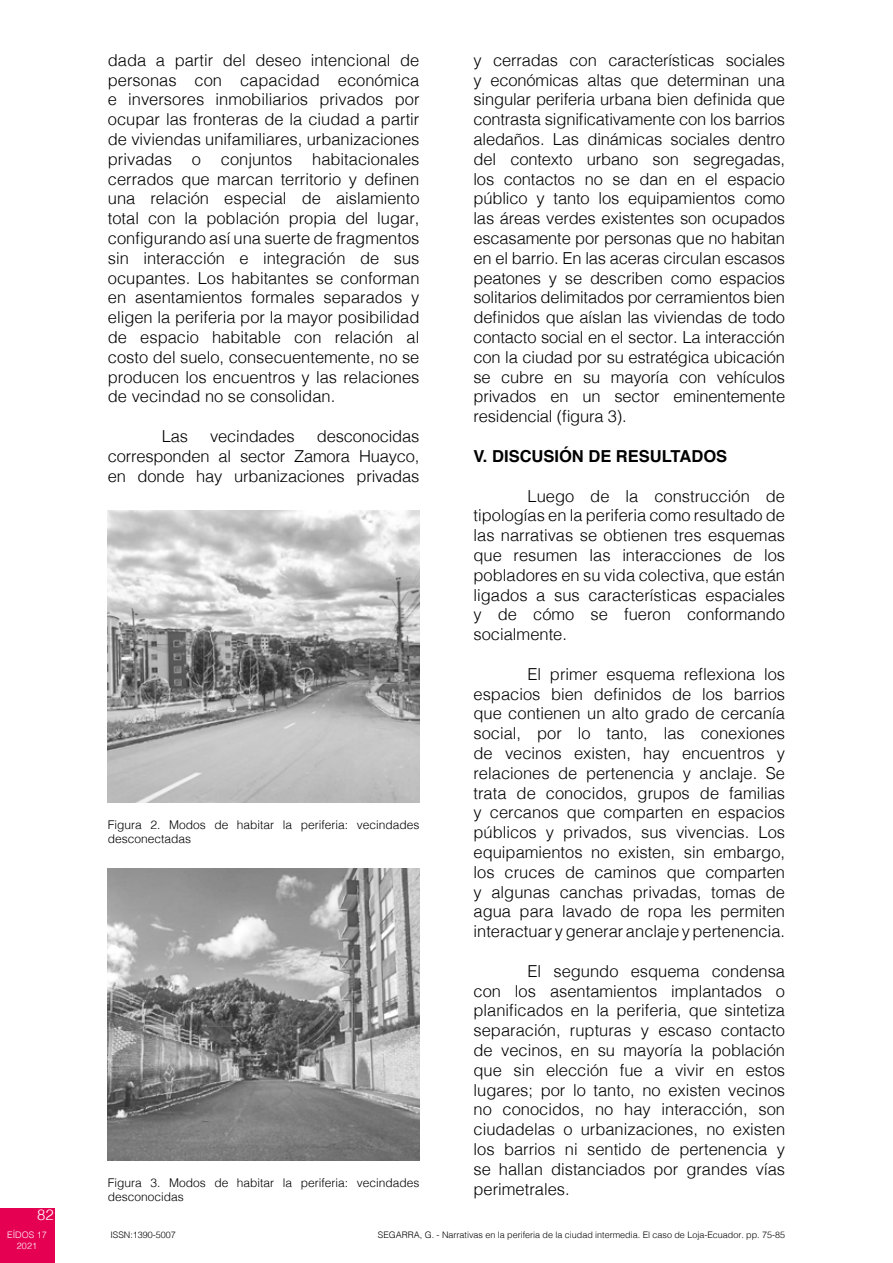
<style>
.page{position:relative;width:893px;height:1263px;background:#fff}
.page>*{position:absolute;margin:0;border:0;box-sizing:border-box;transform-origin:0 0}
.t1{font:300 16.5px/19.8px "Helvetica";color:#000;text-align:justify}
.t2{font:700 16.5px "Helvetica";color:#000}
.t3{font:300 15px "Helvetica";color:#fff}
.t4{font:300 12px/14.4px "Helvetica";color:#000}
.t5{font:300 9px "Helvetica";color:#000}
.t6{font:300 9px/10.8px "Helvetica";color:#fff;text-align:center}
</style>
<div class="page">
<div style="left:0;top:1209px;width:54px;height:54px;background:#e50052"></div>
<img style="left:108px;top:868px;width:311px;height:292px">
<img style="left:108px;top:511px;width:311px;height:292px">
<p class="t3" style="left:37px;top:1202px;width:18px">82</p>
<p class="t6" style="left:7px;top:1229px;width:41px">EÍDOS 17<br>2021</p>
<p class="t1" style="left:108px;top:49px;width:313px">dada a partir del deseo intencional de personas con capacidad económica e inversores inmobiliarios privados por ocupar las fronteras de la ciudad a partir de viviendas unifamiliares, urbanizaciones privadas o conjuntos habitacionales cerrados que marcan territorio y definen una relación especial de aislamiento total con la población propia del lugar, configurando así una suerte de fragmentos sin interacción e integración de sus ocupantes. Los habitantes se conforman en asentamientos formales separados y eligen la periferia por la mayor posibilidad de espacio habitable con relación al costo del suelo, consecuentemente, no se producen los encuentros y las relaciones de vecindad no se consolidan.</p>
<p class="t1" style="left:162px;top:425px;width:28px">Las</p>
<p class="t1" style="left:210px;top:425px;width:86px">vecindades</p>
<p class="t1" style="left:108px;top:425px;width:313px;text-indent:209px">desconocidas corresponden al sector Zamora Huayco, en donde hay urbanizaciones privadas</p>
<p class="t4" style="left:108px;top:816px;width:313px">Figura 2. Modos de habitar la periferia: vecindades desconectadas</p>
<p class="t4" style="left:108px;top:1174px;width:313px">Figura 3. Modos de habitar la periferia: vecindades desconocidas</p>
<p class="t1" style="left:473px;top:49px;width:313px">y cerradas con características sociales y económicas altas que determinan una singular periferia urbana bien definida que contrasta significativamente con los barrios aledaños. Las dinámicas sociales dentro del contexto urbano son segregadas, los contactos no se dan en el espacio público y tanto los equipamientos como las áreas verdes existentes son ocupados escasamente por personas que no habitan en el barrio. En las aceras circulan escasos peatones y se describen como espacios solitarios delimitados por cerramientos bien definidos que aíslan las viviendas de todo contacto social en el sector. La interacción con la ciudad por su estratégica ubicación se cubre en su mayoría con vehículos privados en un sector eminentemente residencial (figura 3).</p>
<p class="t2" style="left:473px;top:443px;width:255px">V. DISCUSIÓN DE RESULTADOS</p>
<p class="t1" style="left:473px;top:485px;width:313px;text-indent:54px">Luego de la construcción de tipologías en la periferia como resultado de las narrativas se obtienen tres esquemas que resumen las interacciones de los pobladores en su vida colectiva, que están ligados a sus características espaciales y de cómo se fueron conformando socialmente.</p>
<p class="t1" style="left:473px;top:663px;width:313px;text-indent:54px">El primer esquema reflexiona los espacios bien definidos de los barrios que contienen un alto grado de cercanía social, por lo tanto, las conexiones de vecinos existen, hay encuentros y relaciones de pertenencia y anclaje. Se trata de conocidos, grupos de familias y cercanos que comparten en espacios públicos y privados, sus vivencias. Los equipamientos no existen, sin embargo, los cruces de caminos que comparten y algunas canchas privadas, tomas de agua para lavado de ropa les permiten interactuar y generar anclaje y pertenencia.</p>
<p class="t1" style="left:473px;top:960px;width:313px;text-indent:54px">El segundo esquema condensa con los asentamientos implantados o planificados en la periferia, que sintetiza separación, rupturas y escaso contacto de vecinos, en su mayoría la población que sin elección fue a vivir en estos lugares; por lo tanto, no existen vecinos no conocidos, no hay interacción, son ciudadelas o urbanizaciones, no existen los barrios ni sentido de pertenencia y se hallan distanciados por grandes vías perimetrales.</p>
<p class="t5" style="left:110px;top:1227px;width:67px">ISSN:1390-5007</p>
<p class="t5" style="left:378px;top:1227px;width:409px">SEGARRA, G. - Narrativas en la periferia de la ciudad intermedia. El caso de Loja-Ecuador. pp. 75-85</p>
</div>
